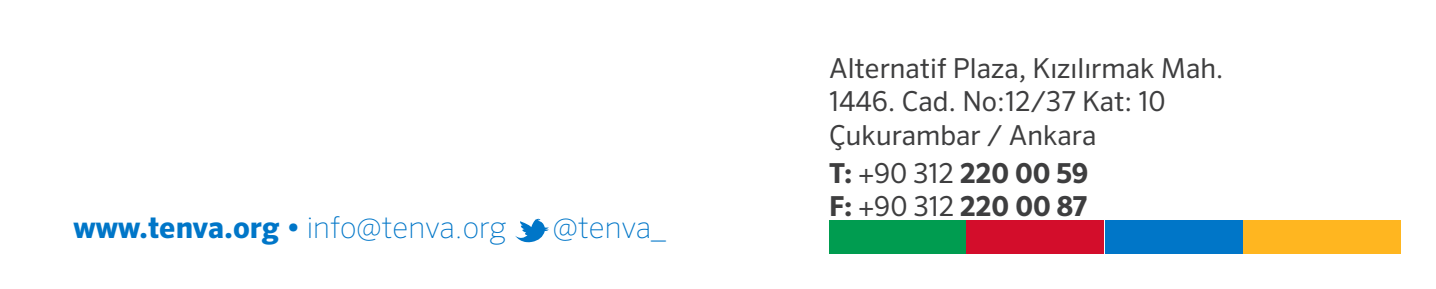
<style>
.page{position:relative;width:1436px;height:289px;background:#fff}
.page>*{position:absolute;margin:0;border:0;box-sizing:border-box;transform-origin:0 0}
.t1{font:700 30px "Sero Pro";color:#0076c8}
.t2{font:100 30px "Sero Pro";letter-spacing:-.005em;color:#0076c8}
.t3{font:27.5px/33px "Sero Pro";color:#3e3e3f}
.t4{font:700 27.5px/33px "Sero Pro";color:#3e3e3f}
.s1{font-weight:100}
.s2{font-weight:400}
</style>
<div class="page">
<div style="left:829px;top:220px;width:137px;height:33px;background:#009c50"></div>
<div style="left:966px;top:220px;width:137px;height:33px;background:#d30d2b"></div>
<div style="left:1105px;top:220px;width:136px;height:33px;background:#0076c8"></div>
<div style="left:1242px;top:220px;width:158px;height:33px;background:#ffb620"></div>
<svg style="left:515px;top:218px;width:34px;height:24px"></svg>
<p class="t1" style="left:73px;top:209px;width:434px">www.tenva.org • <span class="s1">info@tenva.org</span></p>
<p class="t2" style="left:552px;top:209px;width:115px">@tenva_</p>
<p class="t3" style="left:829px;top:52px;width:396px">Alternatif Plaza, Kızılırmak Mah.<br>1446. Cad. No:12/37 Kat: 10<br>Çukurambar / Ankara</p>
<p class="t4" style="left:829px;top:156px;width:261px">T: <span class="s2">+90 312</span> 220 00 59<br>F: <span class="s2">+90 312</span> 220 00 87</p>
</div>
